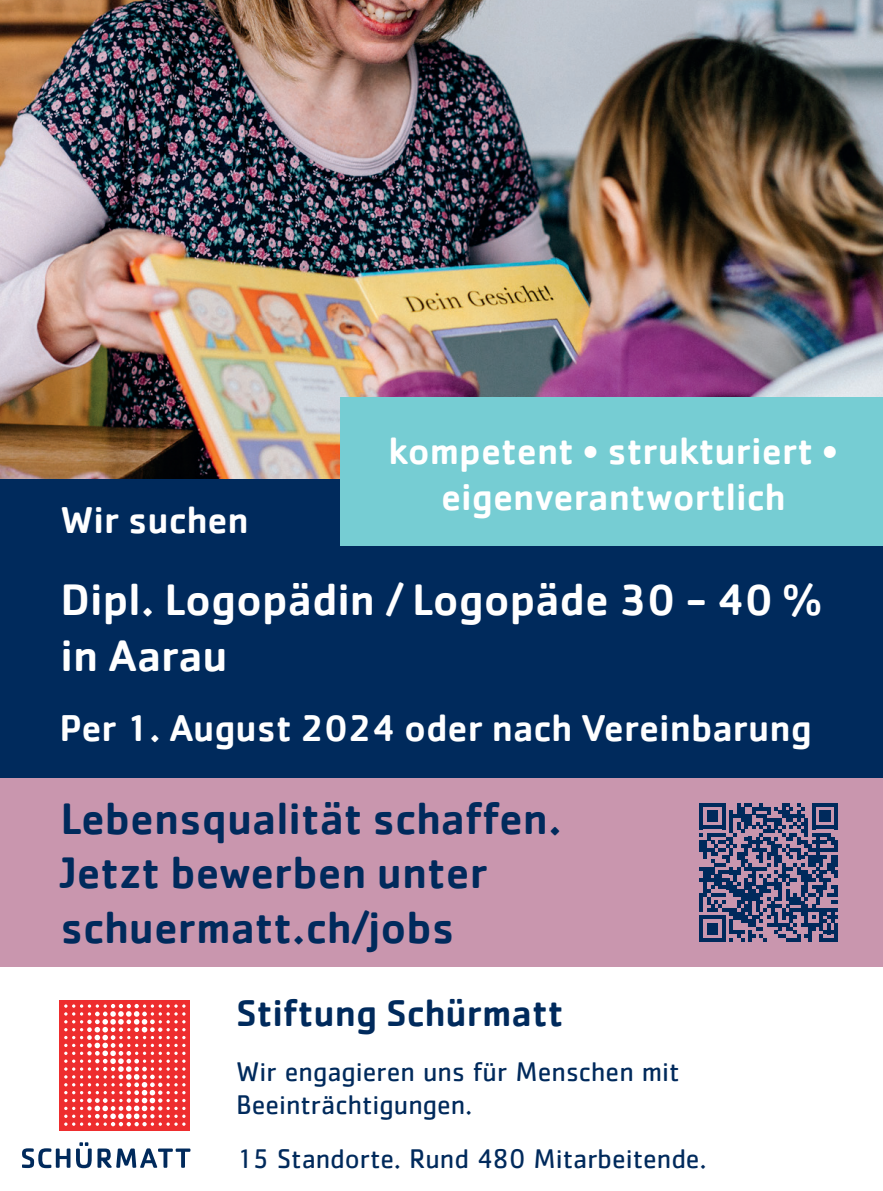
<style>
.page{position:relative;width:883px;height:1191px;background:#fff}
.page>*{position:absolute;margin:0;border:0;box-sizing:border-box;transform-origin:0 0}
.t1{font:500 45.5px/54.6px "Cachet";color:#002a5c}
.t2{font:500 45.5px/56px "Cachet";color:#fff}
.t3{font:500 38.5px/46.2px "Cachet";color:#fff;text-align:center}
.t4{font:500 38.5px "Cachet";color:#002a5c}
.t5{font:28px/33.2px "Cachet Std";color:#002a5c}
</style>
<div class="page">
<div style="left:0;top:478px;width:883px;height:314px;background:#002a5c"></div>
<img style="left:0;top:0;width:883px;height:478px">
<div style="left:0;top:778px;width:883px;height:188px;background:#c996ae"></div>
<svg style="left:22px;top:1148px;width:48px;height:20px"></svg>
<svg style="left:76px;top:1142px;width:16px;height:26px"></svg>
<svg style="left:98px;top:1148px;width:92px;height:19px"></svg>
<div style="left:60px;top:1000px;width:130px;height:130px;background:#ee2d2e"></div>
<svg style="left:64px;top:1004px;width:122px;height:122px"></svg>
<div style="left:340px;top:397px;width:543px;height:149px;background:#76cdd3"></div>
<svg style="left:700px;top:803px;width:138px;height:138px"></svg>
<hr style="left:834px;top:923px;width:4px;height:18px;background:#002a5c">
<p class="t3" style="left:61px;top:496px;width:190px">Wir suchen</p>
<p class="t3" style="left:388px;top:427px;width:451px">kompetent • strukturiert • eigenverantwortlich</p>
<p class="t2" style="left:61px;top:571px;width:763px">Dipl. Logopädin / Logopäde 30 - 40 % in Aarau</p>
<p class="t3" style="left:60px;top:704px;width:754px">Per 1. August 2024 oder nach Vereinbarung</p>
<p class="t1" style="left:61px;top:790px;width:503px">Lebensqualität schaffen.<br>Jetzt bewerben unter schuermatt.ch/jobs</p>
<p class="t4" style="left:236px;top:989px;width:329px">Stiftung Schürmatt</p>
<p class="t5" style="left:236px;top:1054px;width:445px">Wir engagieren uns für Menschen mit<br>Beeinträchtigungen.</p>
<p class="t5" style="left:236px;top:1141px;width:472px">15 Standorte. Rund 480 Mitarbeitende.</p>
</div>
